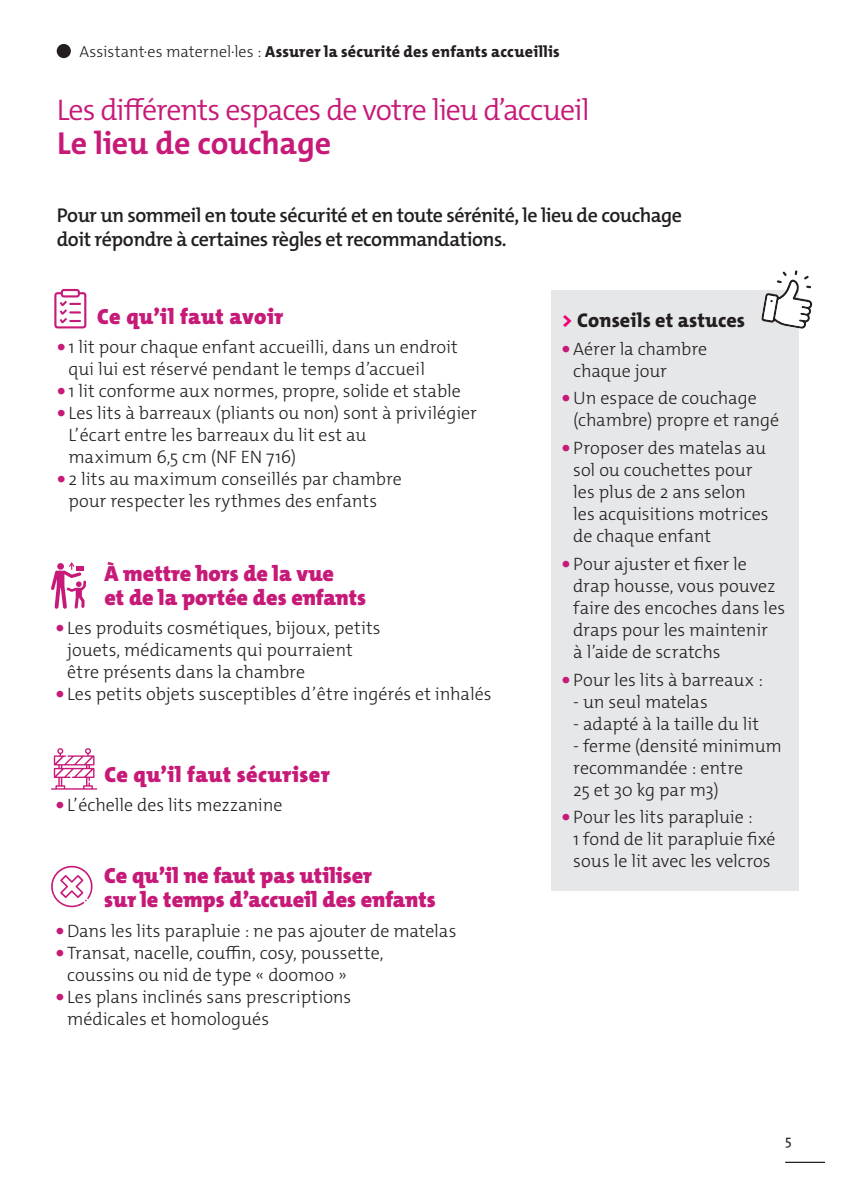
<style>
.page{position:relative;width:842px;height:1191px;background:#fff}
.page>*{position:absolute;margin:0;border:0;box-sizing:border-box;transform-origin:0 0}
.t1{font:700 32px "The Mix C4 s";letter-spacing:-.005em;color:#c71a78}
.t2{font:300 30px "The Mix C4 s";letter-spacing:-.035em;color:#c71a78}
.t3{font:900 22px/24px "The Mix C4 s";color:#c71a78}
.t4{font:900 22px "The Mix C4 s";letter-spacing:.02em;color:#c71a78}
.t5{font:600 20px/24px "The Mix C4 s";letter-spacing:-.025em;color:#231f20}
.t6{font:800 20px "The Mix C4 s";letter-spacing:.005em;color:#231f20}
.t7{font:300 18px/22px "The Mix C4 s";color:#231f20}
.t8{font:800 16px "The Mix C4 s";letter-spacing:.01em;color:#231f20}
.t9{font:14px "The Mix C4 s";color:#231f20}
.s1{font-weight:300}
.s2{font-weight:800;font-size:20px;color:#c71a78}
.s3{color:#ed0277}
</style>
<div class="page">
<hr style="left:785px;top:1162px;width:40px;height:1px;background:#231f20">
<div style="left:551px;top:290px;width:248px;height:600px;background:#e6e7e9"></div>
<svg style="left:51px;top:748px;width:46px;height:41px"></svg>
<svg style="left:51px;top:865px;width:42px;height:42px"></svg>
<svg style="left:761px;top:270px;width:51px;height:59px"></svg>
<svg style="left:54px;top:289px;width:32px;height:39px"></svg>
<svg style="left:51px;top:562px;width:35px;height:47px"></svg>
<div style="left:57px;top:44px;width:14px;height:14px;background:#231f20;border-radius:50%"></div>
<p class="t8" style="left:79px;top:41px;width:482px"><span class="s1">Assistant·es maternel·les :</span> Assurer la sécurité des enfants accueillis</p>
<h2 class="t2" style="left:57px;top:91px;width:534px">Les différents espaces de votre lieu d’accueil</h2>
<h1 class="t1" style="left:57px;top:122px;width:275px">Le lieu de couchage</h1>
<p class="t5" style="left:57px;top:203px;width:627px">Pour un sommeil en toute sécurité et en toute sérénité, le lieu de couchage doit répondre à certaines règles et recommandations.</p>
<p class="t3" style="left:97px;top:305px;width:187px">Ce qu’il faut avoir</p>
<p class="t7" style="left:69px;top:336px;width:391px;text-indent:-11px"><span class="s2">•</span> 1 lit pour chaque enfant accueilli, dans un endroit qui lui est réservé pendant le temps d’accueil</p>
<p class="t7" style="left:57px;top:380px;width:405px"><span class="s2">•</span> 1 lit conforme aux normes, propre, solide et stable</p>
<p class="t7" style="left:69px;top:402px;width:410px;text-indent:-11px"><span class="s2">•</span> Les lits à barreaux (pliants ou non) sont à privilégier<br>L’écart entre les barreaux du lit est au<br>maximum 6,5 cm (NF EN 716)</p>
<p class="t7" style="left:69px;top:468px;width:335px;text-indent:-11px"><span class="s2">•</span> 2 lits au maximum conseillés par chambre pour respecter les rythmes des enfants</p>
<p class="t3" style="left:104px;top:561px;width:263px">À mettre hors de la vue<br>et de la portée des enfants</p>
<p class="t7" style="left:67px;top:616px;width:315px;text-indent:-11px"><span class="s2">•</span> Les produits cosmétiques, bijoux, petits jouets, médicaments qui pourraient être présents dans la chambre</p>
<p class="t7" style="left:56px;top:682px;width:437px"><span class="s2">•</span> Les petits objets susceptibles d’être ingérés et inhalés</p>
<p class="t4" style="left:104px;top:760px;width:227px">Ce qu’il faut sécuriser</p>
<p class="t7" style="left:56px;top:793px;width:228px"><span class="s2">•</span> L’échelle des lits mezzanine</p>
<p class="t3" style="left:104px;top:863px;width:333px">Ce qu’il ne faut pas utiliser<br>sur le temps d’accueil des enfants</p>
<p class="t7" style="left:56px;top:920px;width:402px"><span class="s2">•</span> Dans les lits parapluie : ne pas ajouter de matelas</p>
<p class="t7" style="left:67px;top:942px;width:318px;text-indent:-11px"><span class="s2">•</span> Transat, nacelle, couffin, cosy, poussette, coussins ou nid de type « doomoo »</p>
<p class="t7" style="left:67px;top:986px;width:286px;text-indent:-11px"><span class="s2">•</span> Les plans inclinés sans prescriptions médicales et homologués</p>
<p class="t6" style="left:562px;top:307px;width:185px"><span class="s3">&gt;</span> Conseils et astuces</p>
<p class="t7" style="left:573px;top:338px;width:136px;text-indent:-11px"><span class="s2">•</span> Aérer la chambre chaque jour</p>
<p class="t7" style="left:573px;top:387px;width:208px;text-indent:-11px"><span class="s2">•</span> Un espace de couchage (chambre) propre et rangé</p>
<p class="t7" style="left:573px;top:437px;width:197px;text-indent:-11px"><span class="s2">•</span> Proposer des matelas au sol ou couchettes pour les plus de 2 ans selon les acquisitions motrices de chaque enfant</p>
<p class="t7" style="left:573px;top:553px;width:213px;text-indent:-11px"><span class="s2">•</span> Pour ajuster et fixer le drap housse, vous pouvez faire des encoches dans les draps pour les maintenir<br>à l’aide de scratchs</p>
<p class="t7" style="left:562px;top:668px;width:203px"><span class="s2">•</span> Pour les lits à barreaux :</p>
<p class="t7" style="left:573px;top:690px;width:136px">- un seul matelas</p>
<p class="t7" style="left:573px;top:712px;width:187px">- adapté à la taille du lit</p>
<p class="t7" style="left:573px;top:734px;width:210px">- ferme (densité minimum recommandée : entre<br>25 et 30 kg par m3)</p>
<p class="t7" style="left:573px;top:806px;width:204px;text-indent:-11px"><span class="s2">•</span> Pour les lits parapluie :<br>1 fond de lit parapluie fixé sous le lit avec les velcros</p>
<p class="t9" style="left:785px;top:1130px;width:8px">5</p>
</div>
